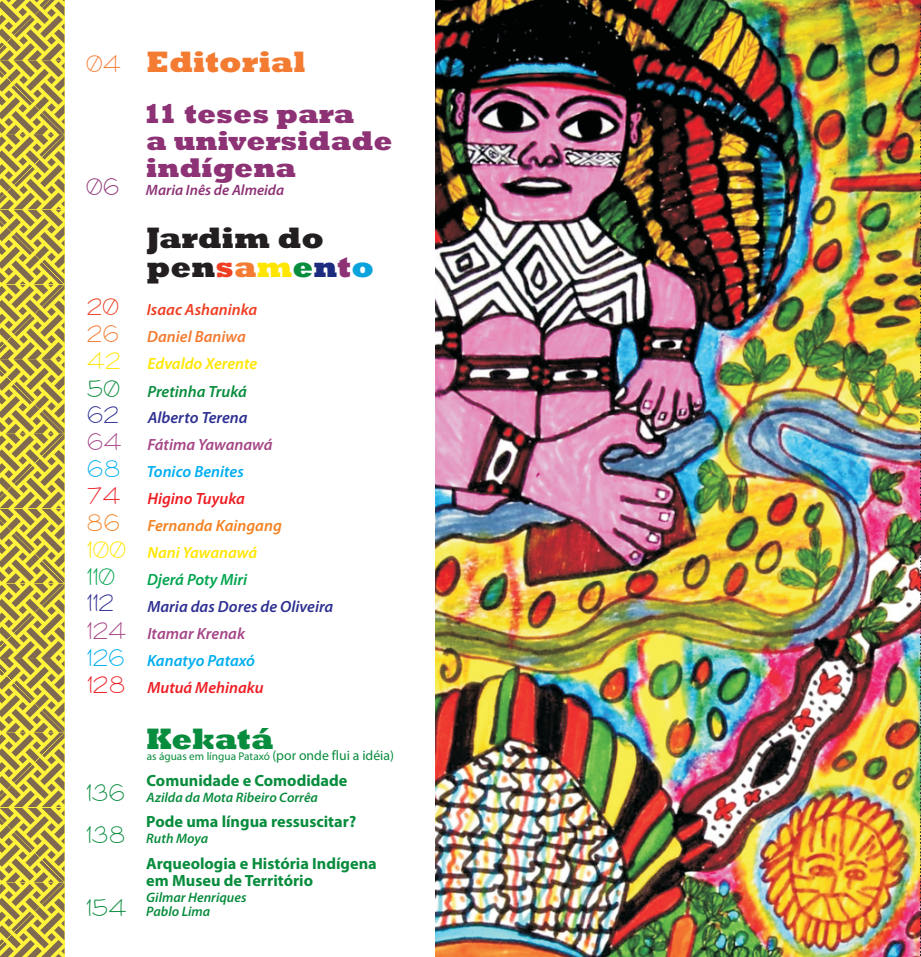
<style>
.page{position:relative;width:921px;height:957px;background:#fff}
.page>*{position:absolute;margin:0;border:0;box-sizing:border-box;transform-origin:0 0}
.t1{font:800 30px/29.4px "Rockwell";color:#231f20}
.t2{font:800 30px "Rockwell";color:#f47b32}
.t3{font:800 30px "Rockwell";color:#088c3d}
.t4{font:800 27.5px/26.9px "Rockwell";color:#8d3275}
.t5{font:22.5px/42.1px "Bookworm";color:#088c3d}
.t6{font:22.5px "Bookworm";color:#ffe601}
.t7{font:22.5px "Bookworm";color:#2e3092}
.t8{font:22.5px "Bookworm";color:#a54586}
.t9{font:22.5px "Bookworm";color:#00aeef}
.t10{font:22.5px "Bookworm";color:#ee1d23}
.t11{font:22.5px "Bookworm";color:#f47b32}
.t12{font:22.5px "Bookworm";color:#00a54f}
.t13{font:22.5px "Bookworm";color:#8d3275}
.t14{font:22.5px "Bookworm";color:#f58220}
.t15{font:700 16.25px/17.6px "Myriad Pro";color:#088c3d}
.t16{font:italic 600 16.25px "Myriad Pro";color:#2e3092}
.t17{font:italic 600 16.25px/27.2px "Myriad Pro";color:#ef3e22}
.t18{font:italic 600 16.25px "Myriad Pro";color:#ffe601}
.t19{font:italic 600 16.25px "Myriad Pro";color:#a54586}
.t20{font:italic 600 16.25px "Myriad Pro";color:#00aeef}
.t21{font:italic 600 16.25px "Myriad Pro";color:#ee1d23}
.t22{font:italic 600 16.25px "Myriad Pro";color:#f58220}
.t23{font:italic 600 16.25px "Myriad Pro";color:#088c3d}
.t24{font:italic 600 16.25px "Myriad Pro";color:#00a54f}
.t25{font:italic 600 15px "Myriad Pro";color:#8d3275}
.t26{font:italic 600 13.75px/14.8px "Myriad Pro";color:#088c3d}
.t27{font:11.25px "Myriad Pro";color:#088c3d}
.s1{color:#ef3e22}
.s2{color:#f47b32}
.s3{color:#ffe601}
.s4{color:#088c3d}
.s5{color:#1e2c80}
.s6{color:#8d3275}
.s7{color:#0aa3de}
.s8{font-family:"Bookworm";font-weight:400;font-style:normal;font-size:22.5px}
.s9{font-size:13.75px}
</style>
<div class="page">
<img style="left:435px;top:0;width:484px;height:957px">
<svg style="left:919px;top:0;width:1px;height:957px"></svg>
<svg style="left:0;top:0;width:64px;height:957px;background:#beae45"></svg>
<h3 class="t11" style="left:86px;top:55px;width:37px">04</h3>
<h3 class="t13" style="left:86px;top:178px;width:35px">06</h3>
<h1 class="t2" style="left:146px;top:51px;width:160px">Editorial</h1>
<h2 class="t4" style="left:143px;top:103px;width:251px">11 teses para<br>a universidade indígena</h2>
<p class="t25" style="left:146px;top:184px;width:140px">Maria Inês de Almeida</p>
<h1 class="t1" style="left:146px;top:226px;width:229px">Jardim do pen<span class="s1">s</span><span class="s2">a</span><span class="s3">m</span><span class="s4">e</span><span class="s5">n</span><span class="s6">t</span><span class="s7">o</span></h1>
<p class="t17" style="left:147px;top:297px;width:112px;text-indent:-60px"><span class="s8">20</span> Isaac Ashaninka<br><span class="s2">Daniel Baniwa</span></p>
<p class="t18" style="left:147px;top:357px;width:111px">Edvaldo Xerente</p>
<p class="t23" style="left:147px;top:384px;width:101px">Pretinha Truká</p>
<p class="t16" style="left:148px;top:411px;width:101px">Alberto Terena</p>
<p class="t19" style="left:147px;top:438px;width:126px">Fátima Yawanawá</p>
<p class="t20" style="left:147px;top:465px;width:98px">Tonico Benites</p>
<p class="t21" style="left:147px;top:492px;width:99px">Higino Tuyuka</p>
<p class="t22" style="left:147px;top:518px;width:136px">Fernanda Kaingang</p>
<p class="t18" style="left:147px;top:546px;width:111px">Nani Yawanawá</p>
<p class="t24" style="left:147px;top:573px;width:102px">Djerá Poty Miri</p>
<p class="t16" style="left:147px;top:599px;width:187px">Maria das Dores de Oliveira</p>
<p class="t19" style="left:147px;top:627px;width:99px">Itamar Krenak</p>
<p class="t20" style="left:147px;top:654px;width:109px">Kanatyo Pataxó</p>
<p class="t21" style="left:147px;top:681px;width:118px">Mutuá Mehinaku</p>
<h3 class="t11" style="left:87px;top:325px;width:34px">26</h3>
<h3 class="t6" style="left:87px;top:352px;width:35px">42</h3>
<h3 class="t5" style="left:87px;top:370px;width:35px">50</h3>
<h3 class="t7" style="left:87px;top:406px;width:34px">62</h3>
<h3 class="t8" style="left:87px;top:433px;width:36px">64</h3>
<h3 class="t9" style="left:87px;top:460px;width:35px">68</h3>
<h3 class="t10" style="left:87px;top:487px;width:35px">74</h3>
<h3 class="t14" style="left:86px;top:514px;width:35px">86</h3>
<h3 class="t6" style="left:87px;top:541px;width:41px">100</h3>
<h3 class="t12" style="left:87px;top:568px;width:30px">110</h3>
<h3 class="t7" style="left:87px;top:594px;width:29px">112</h3>
<h3 class="t8" style="left:87px;top:622px;width:41px">124</h3>
<h3 class="t9" style="left:87px;top:649px;width:39px">126</h3>
<h3 class="t10" style="left:87px;top:676px;width:40px">128</h3>
<h3 class="t5" style="left:86px;top:774px;width:41px">136<br>138</h3>
<h3 class="t5" style="left:86px;top:889px;width:42px">154</h3>
<h1 class="t3" style="left:146px;top:728px;width:129px">Kekatá</h1>
<p class="t15" style="left:146px;top:773px;width:202px">Comunidade e Comodidade</p>
<p class="t26" style="left:146px;top:791px;width:173px">Azilda da Mota Ribeiro Corrêa</p>
<p class="t15" style="left:146px;top:814px;width:211px">Pode uma língua ressuscitar?</p>
<p class="t26" style="left:146px;top:832px;width:63px">Ruth Moya</p>
<p class="t15" style="left:146px;top:856px;width:232px">Arqueologia e História Indígena em Museu de Território</p>
<p class="t26" style="left:146px;top:891px;width:102px">Gilmar Henriques<br>Pablo Lima</p>
<p class="t27" style="left:147px;top:751px;width:249px">as águas em língua Pataxó <span class="s9">(por onde flui a idéia)</span></p>
</div>
